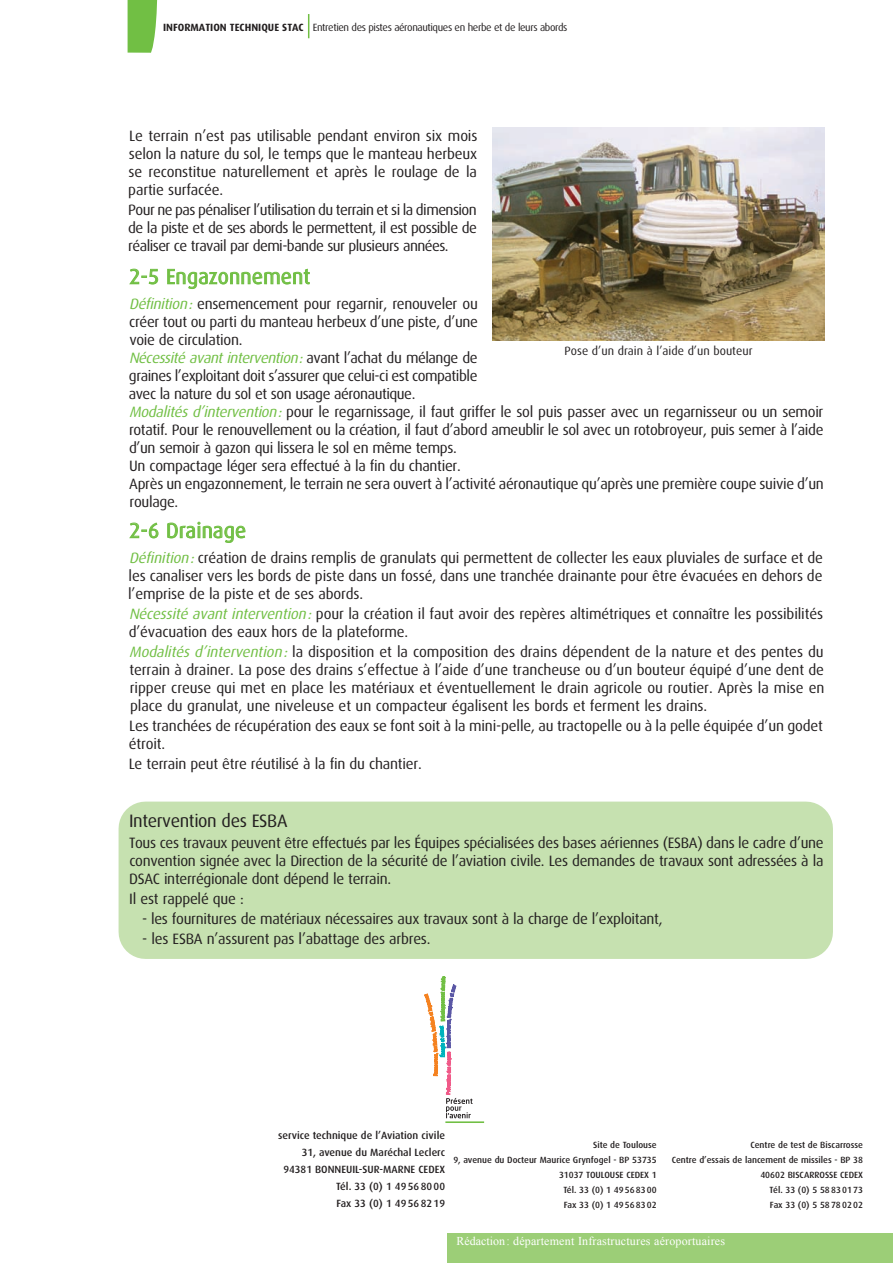
<style>
.page{position:relative;width:893px;height:1263px;background:#fff}
.page>*{position:absolute;margin:0;border:0;box-sizing:border-box;transform-origin:0 0}
.t1{font:21px "Dax OT";letter-spacing:.01em;color:#71bf44}
.t2{font:18px "Dax OT";letter-spacing:-.02em;color:#231f20}
.t3{font:15px/18px "Dax OT";letter-spacing:-.02em;color:#231f20;text-align:justify}
.t4{font:12px "Times New Roman";letter-spacing:.015em;color:#fff}
.t5{font:12px "Dax OT";color:#231f20}
.t6{font:500 10.5px/16.8px "Dax OT";color:#231f20;text-align:right}
.t7{font:10.5px "Dax OT";letter-spacing:-.035em;color:#231f20}
.t8{font:500 9px/15px "Dax OT";color:#231f20;text-align:right}
.s1{font-weight:700}
.s2{font-style:italic;color:#71bf44}
</style>
<div class="page">
<div style="left:119px;top:801px;width:714px;height:158px;background:#c6e1b0"></div>
<svg style="left:129px;top:268px;width:29px;height:17px"></svg>
<svg style="left:167px;top:268px;width:143px;height:21px"></svg>
<svg style="left:129px;top:522px;width:30px;height:17px"></svg>
<svg style="left:167px;top:522px;width:79px;height:21px"></svg>
<div style="left:447px;top:1233px;width:446px;height:30px;background:#9cce77"></div>
<img style="left:493px;top:128px;width:331px;height:212px">
<svg style="left:308px;top:14px;width:1px;height:24px"></svg>
<svg style="left:128px;top:0;width:29px;height:53px;background:#7ac350"></svg>
<hr style="left:445px;top:1121px;width:39px;height:2px;background:#71bf44">
<svg style="left:424px;top:977px;width:49px;height:141px"></svg>
<p class="t7" style="left:163px;top:22px;width:406px"><span class="s1">INFORMATION TECHNIQUE STAC</span> Entretien des pistes aéronautiques en herbe et de leurs abords</p>
<p class="t3" style="left:128px;top:127px;width:351px">Le terrain n’est pas utilisable pendant environ six mois selon la nature du sol, le temps que le manteau herbeux se reconstitue naturellement et après le roulage de la partie surfacée.</p>
<p class="t3" style="left:128px;top:201px;width:350px">Pour ne pas pénaliser l’utilisation du terrain et si la dimension de la piste et de ses abords le permettent, il est possible de réaliser ce travail par demi-bande sur plusieurs années.</p>
<h1 class="t1" style="left:129px;top:265px;width:182px">2-5 Engazonnement</h1>
<p class="t3" style="left:129px;top:295px;width:697px;text-align:left"><span class="s2">Définition:</span> ensemencement pour regarnir, renouveler ou<br>créer tout ou parti du manteau herbeux d’une piste, d’une<br>voie de circulation.<br><span class="s2">Nécessitéavantintervention:</span> a v a n t l ’ a c h a t d u m é l a n g e d e<br>graines l’exploitant doit s’assurer que celui-ci est compatible<br>avec la nature du sol et son usage aéronautique.<br><span class="s2">Modalités d’intervention:</span>pour le regarnissage, il faut griffer le sol puis passer avec un regarnisseur ou un semoir rotatif. Pour le renouvellement ou la création, il faut d’abord ameublir le sol avec un rotobroyeur, puis semer à l’aide d’un semoir à gazon qui lissera le sol en même temps.<br>Un compactage léger sera effectué à la fin du chantier.<br>Après un engazonnement, le terrain ne sera ouvert à l’activité aéronautique qu’après une première coupe suivie d’un roulage.</p>
<h1 class="t1" style="left:129px;top:519px;width:118px">2-6 Drainage</h1>
<p class="t3" style="left:128px;top:549px;width:696px"><span class="s2">Définition:</span>création de drains remplis de granulats qui permettent de collecter les eaux pluviales de surface et de les canaliser vers les bords de piste dans un fossé, dans une tranchée drainante pour être évacuées en dehors de l’emprise de la piste et de ses abords.</p>
<p class="t3" style="left:129px;top:605px;width:696px"><span class="s2">Nécessité avant intervention:</span>pour la création il faut avoir des repères altimétriques et connaître les possibilités d’évacuation des eaux hors de la plateforme.</p>
<p class="t3" style="left:129px;top:643px;width:697px"><span class="s2">Modalités d’intervention:</span>la disposition et la composition des drains dépendent de la nature et des pentes du terrain à drainer. La pose des drains s’effectue à l’aide d’une trancheuse ou d’un bouteur équipé d’une dent de ripper creuse qui met en place les matériaux et éventuellement le drain agricole ou routier. Après la mise en place du granulat, une niveleuse et un compacteur égalisent les bords et ferment les drains.</p>
<p class="t3" style="left:129px;top:717px;width:696px">Les tranchées de récupération des eaux se font soit à la mini-pelle, au tractopelle ou à la pelle équipée d’un godet étroit.</p>
<p class="t3" style="left:129px;top:755px;width:295px">Le terrain peut être réutilisé à la fin du chantier.</p>
<p class="t2" style="left:129px;top:810px;width:160px">Intervention des ESBA</p>
<p class="t3" style="left:129px;top:834px;width:696px">Tous ces travaux peuvent être effectués par les Équipes spécialisées des bases aériennes (ESBA) dans le cadre d’une convention signée avec la Direction de la sécurité de l’aviation civile. Les demandes de travaux sont adressées à la DSAC interrégionale dont dépend le terrain.</p>
<p class="t3" style="left:129px;top:890px;width:116px">Il est rappelé que :</p>
<p class="t3" style="left:142px;top:910px;width:522px">- les fournitures de matériaux nécessaires aux travaux sont à la charge de l’exploitant,</p>
<p class="t3" style="left:142px;top:930px;width:290px">- les ESBA n’assurent pas l’abattage des arbres.</p>
<p class="t5" style="left:565px;top:344px;width:189px">Pose d’un drain à l’aide d’un bouteur</p>
<p class="t6" style="left:278px;top:1127px;width:168px">service technique de l’Aviation civile<br>31, avenue du Maréchal Leclerc<br>94381 BONNEUIL-SUR-MARNE CEDEX<br>Tél. 33 (0) 1 49 56 80 00<br>Fax 33 (0) 1 49 56 82 19</p>
<p class="t8" style="left:453px;top:1137px;width:205px">Site de Toulouse<br>9, avenue du Docteur Maurice Grynfogel - BP 53735<br>31037 TOULOUSE CEDEX 1<br>Tél. 33 (0) 1 49 56 83 00<br>Fax 33 (0) 1 49 56 83 02</p>
<p class="t8" style="left:672px;top:1137px;width:193px">Centre de test de Biscarrosse<br>Centre d’essais de lancement de missiles - BP 38<br>40602 BISCARROSSE CEDEX<br>Tél. 33 (0) 5 58 83 01 73<br>Fax 33 (0) 5 58 78 02 02</p>
<p class="t4" style="left:456px;top:1233px;width:270px">Rédaction: département Infrastructures aéroportuaires</p>
</div>
